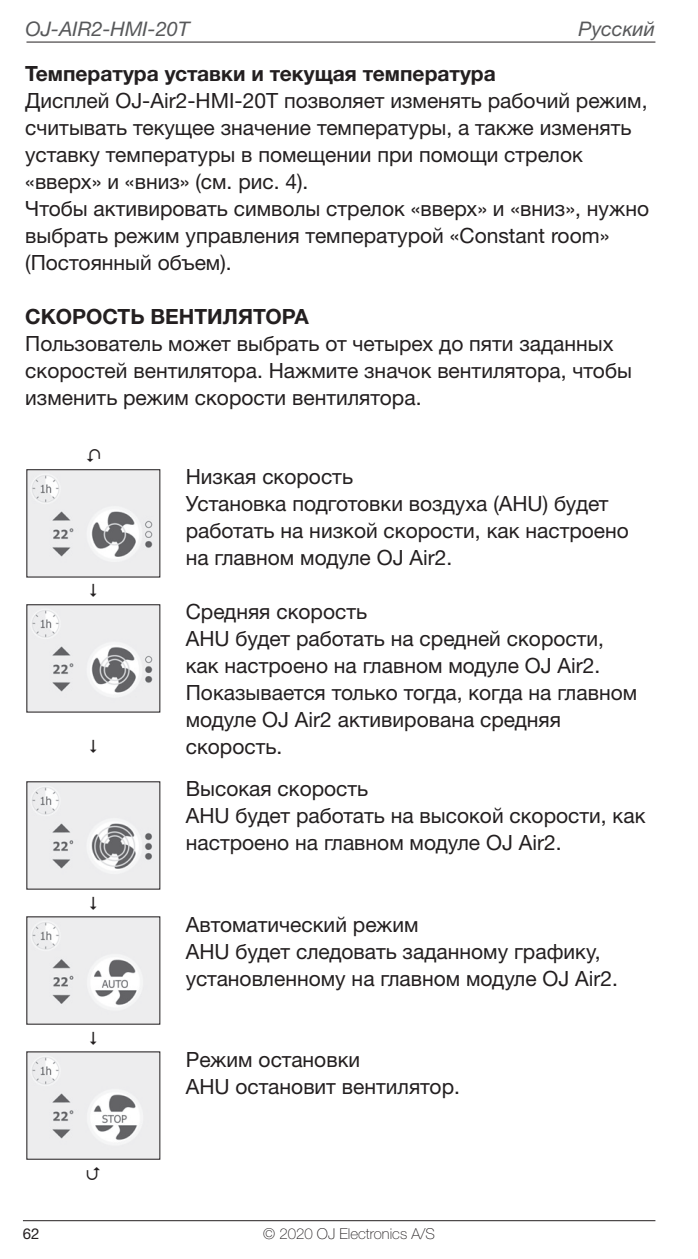
<style>
.page{position:relative;width:698px;height:1259px;background:#fff}
.page>*{position:absolute;margin:0;border:0;box-sizing:border-box;transform-origin:0 0}
.t1{font:21px/27px "Helvetica Neue LTW1 G";color:#231f20}
.t2{font:700 21px "Helvetica Neue LTW1 G";color:#231f20}
.t3{font:italic 20.1px "Helvetica Neue LTW1 G";color:#57585a}
.t4{font:100 15px "Helvetica Neue LTW1 G";color:#231f20}
.t5{font:15px "Helvetica Neue LTW1 G";color:#231f20}
</style>
<div class="page">
<hr style="left:23px;top:1220px;width:632px;height:1px;background:#231f20">
<hr style="left:26px;top:42px;width:629px;height:1px;background:#231f20">
<img style="left:28px;top:471px;width:130px;height:104px">
<img style="left:28px;top:606px;width:130px;height:104px">
<img style="left:28px;top:783px;width:130px;height:104px">
<img style="left:28px;top:918px;width:130px;height:104px">
<img style="left:28px;top:1053px;width:130px;height:104px">
<p class="t3" style="left:26px;top:16px;width:165px">OJ-AIR2-HMI-20T</p>
<p class="t3" style="left:578px;top:16px;width:78px">Русский</p>
<p class="t2" style="left:25px;top:61px;width:472px">Температура уставки и текущая температура</p>
<p class="t1" style="left:25px;top:87px;width:625px">Дисплей OJ-Air2-HMI-20T позволяет изменять рабочий режим, считывать текущее значение температуры, а также изменять уставку температуры в помещении при помощи стрелок «вверх» и «вниз» (см. рис. 4).<br>Чтобы активировать символы стрелок «вверх» и «вниз», нужно выбрать режим управления температурой «Constant room» (Постоянный объем).</p>
<p class="t2" style="left:25px;top:304px;width:285px">СКОРОСТЬ ВЕНТИЛЯТОРА</p>
<p class="t1" style="left:25px;top:330px;width:608px">Пользователь может выбрать от четырех до пяти заданных скоростей вентилятора. Нажмите значок вентилятора, чтобы изменить режим скорости вентилятора.</p>
<p class="t1" style="left:186px;top:463px;width:444px">Низкая скорость<br>Установка подготовки воздуха (AHU) будет работать на низкой скорости, как настроено на главном модуле OJ Air2.</p>
<p class="t1" style="left:186px;top:598px;width:453px">Средняя скорость<br>AHU будет работать на средней скорости, как настроено на главном модуле OJ Air2.<br>Показывается только тогда, когда на главном модуле OJ Air2 активирована средняя скорость.</p>
<p class="t1" style="left:186px;top:775px;width:461px">Высокая скорость<br>AHU будет работать на высокой скорости, как настроено на главном модуле OJ Air2.</p>
<p class="t1" style="left:186px;top:910px;width:433px">Автоматический режим<br>AHU будет следовать заданному графику, установленному на главном модуле OJ Air2.</p>
<p class="t1" style="left:186px;top:1045px;width:275px">Режим остановки<br>AHU остановит вентилятор.</p>
<p class="t5" style="left:23px;top:1224px;width:18px">62</p>
<p class="t4" style="left:263px;top:1225px;width:173px">© 2020 OJ Electronics A/S</p>
</div>
